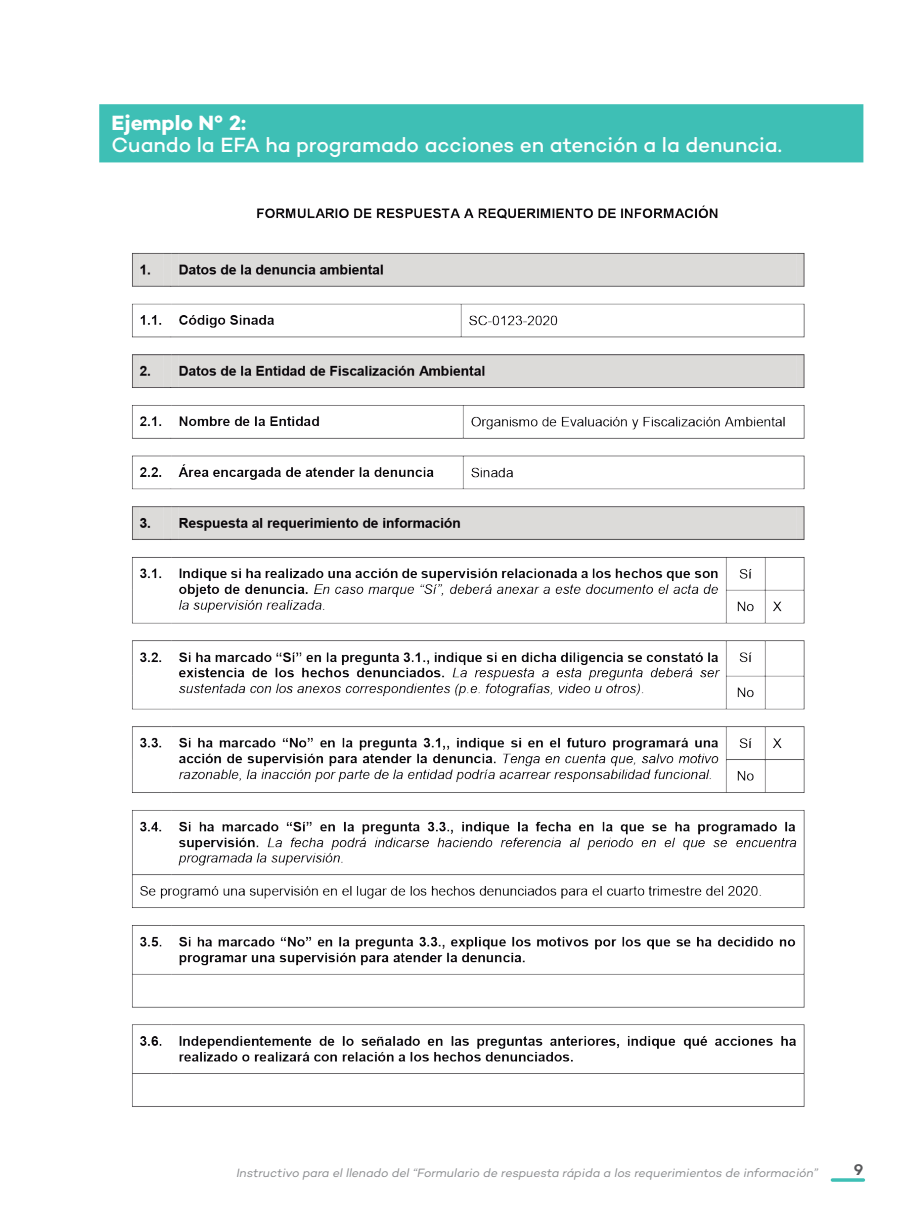
<style>
.page{position:relative;width:918px;height:1216px;background:#fff}
.page>*{position:absolute;margin:0;border:0;box-sizing:border-box;transform-origin:0 0}
.t1{font:500 21px "Campton";letter-spacing:-.005em;color:#fff}
.t2{font:700 21px "Campton";color:#fff}
.t3{font:600 15.75px "Campton";color:#57585a}
.t4{font:italic 12.25px "Campton";letter-spacing:-.005em;color:#87898c}
</style>
<div class="page">
<hr style="left:832px;top:1178px;width:31px;height:3px;background:#3ebfb5">
<div style="left:99px;top:104px;width:764px;height:58px;background:#3ebfb5;border:2px solid #3ebfb5"></div>
<img style="left:132px;top:205px;width:673px;height:902px">
<h1 class="t2" style="left:112px;top:109px;width:136px">Ejemplo N° 2:</h1>
<h1 class="t1" style="left:112px;top:132px;width:672px">Cuando la EFA ha programado acciones en atención a la denuncia.</h1>
<p class="t4" style="left:236px;top:1164px;width:583px">Instructivo para el llenado del “Formulario de respuesta rápida a los requerimientos de información”</p>
<p class="t3" style="left:854px;top:1159px;width:11px">9</p>
</div>
